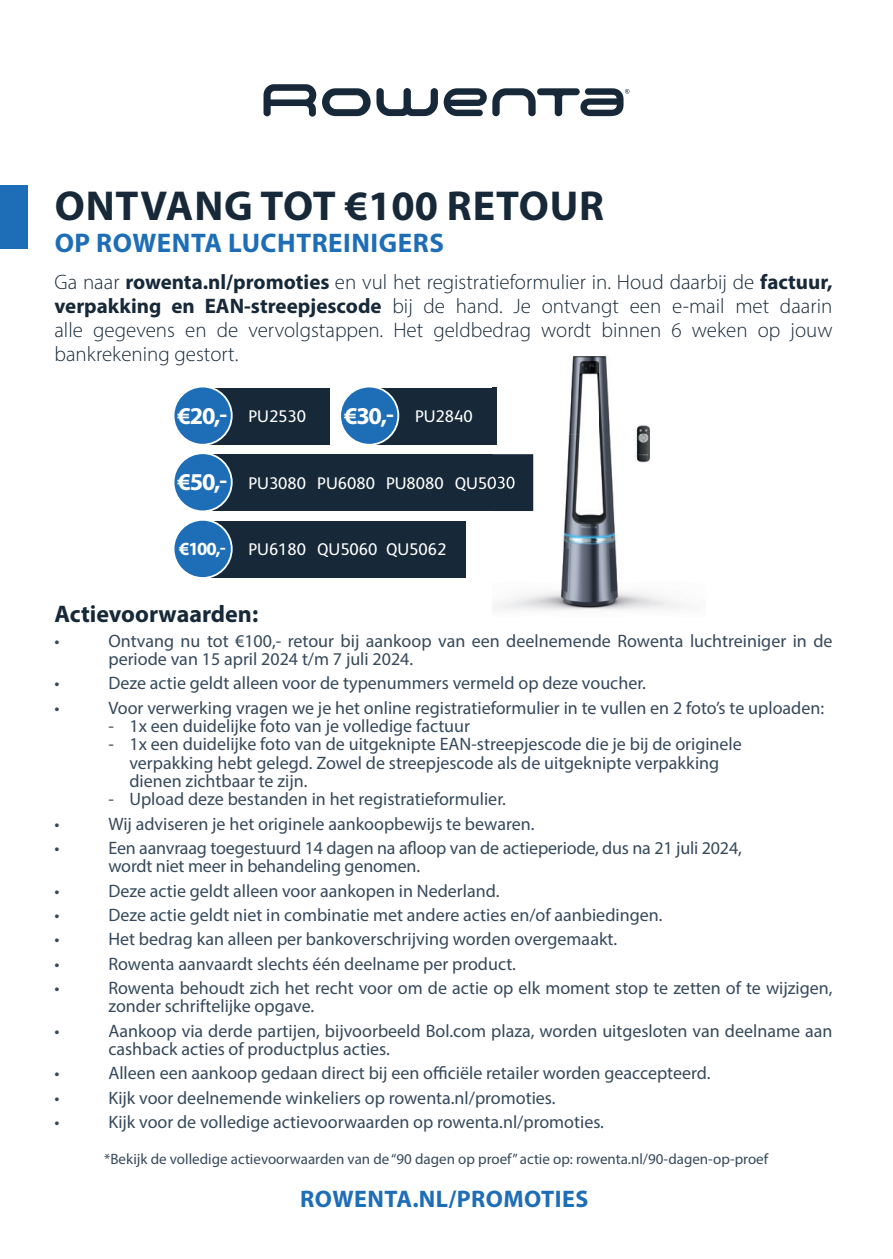
<style>
.page{position:relative;width:893px;height:1259px;background:#fff}
.page>*{position:absolute;margin:0;border:0;box-sizing:border-box;transform-origin:0 0}
.t1{font:700 42px "Myriad Pro";letter-spacing:.02em;color:#172938}
.t2{font:700 27px "Myriad Pro";letter-spacing:.02em;color:#1e6eb7}
.t3{font:700 24px "Myriad Pro";letter-spacing:.02em;color:#1e6eb7}
.t4{font:700 24px "Myriad Pro";color:#172938}
.t5{font:300 21px/24px "Myriad Pro";color:#172938;text-align:justify}
.t6{font:18px/18.3px "Myriad Pro";color:#36495b}
.t7{font:16.8px "FS Albert";color:#fff}
.t8{font:15px "Myriad Pro";color:#36495b}
.s1{font-weight:700}
.s2{font-family:"Myriad Pro";font-weight:700;font-size:24.3px}
.s3{font-family:"Myriad Pro";font-weight:700;font-size:18.6px}
</style>
<div class="page">
<svg style="left:264px;top:84px;width:52px;height:33px"></svg>
<svg style="left:322px;top:88px;width:116px;height:28px"></svg>
<svg style="left:444px;top:88px;width:185px;height:28px"></svg>
<div style="left:0;top:185px;width:28px;height:64px;background:#1e6eb7"></div>
<div style="left:203px;top:454px;width:330px;height:57px;background:#172938"></div>
<div style="left:174px;top:453px;width:58px;height:58px;background:#1e6eb7;border-radius:50%"></div>
<div style="left:173px;top:452px;width:60px;height:60px;border:2px solid #fff;border-radius:50%"></div>
<div style="left:203px;top:388px;width:126px;height:56px;background:#172938"></div>
<div style="left:174px;top:386px;width:58px;height:59px;background:#1e6eb7;border-radius:50%"></div>
<div style="left:173px;top:386px;width:60px;height:60px;border:2px solid #fff;border-radius:50%"></div>
<div style="left:369px;top:388px;width:127px;height:56px;background:#172938"></div>
<div style="left:340px;top:386px;width:58px;height:59px;background:#1e6eb7;border-radius:50%"></div>
<div style="left:339px;top:386px;width:60px;height:60px;border:2px solid #fff;border-radius:50%"></div>
<div style="left:203px;top:521px;width:263px;height:56px;background:#172938"></div>
<div style="left:174px;top:520px;width:58px;height:58px;background:#1e6eb7;border-radius:50%"></div>
<div style="left:173px;top:519px;width:60px;height:60px;border:2px solid #fff;border-radius:50%"></div>
<img style="left:493px;top:356px;width:193px;height:254px">
<img style="left:493px;top:454px;width:40px;height:57px">
<img style="left:493px;top:477px;width:21px;height:13px">
<img style="left:493px;top:388px;width:3px;height:56px">
<h1 class="t1" style="left:55px;top:178px;width:551px">ONTVANG TOT €100 RETOUR</h1>
<h2 class="t2" style="left:55px;top:225px;width:391px">OP ROWENTA LUCHTREINIGERS</h2>
<p class="t5" style="left:54px;top:270px;width:780px">Ga naar <span class="s1">rowenta.nl/promoties</span> en vul het registratieformulier in. Houd daarbij de <span class="s1">factuur, verpakking en EAN-streepjescode</span> bij de hand. Je ontvangt een e-mail met daarin alle gegevens en de vervolgstappen. Het geldbedrag wordt binnen 6 weken op jouw bankrekening gestort.</p>
<p class="t7" style="left:178px;top:406px;width:130px"><span class="s2">€20,-</span> PU2530</p>
<p class="t7" style="left:344px;top:406px;width:130px"><span class="s2">€30,-</span> PU2840</p>
<p class="t7" style="left:178px;top:473px;width:339px"><span class="s2">€50,-</span> PU3080 PU6080 PU8080 QU5030</p>
<p class="t7" style="left:179px;top:540px;width:269px"><span class="s3">€100,-</span> PU6180 QU5060 QU5062</p>
<h3 class="t4" style="left:54px;top:598px;width:205px">Actievoorwaarden:</h3>
<p class="t6" style="left:54px;top:631px;width:7px">•</p>
<p class="t6" style="left:108px;top:631px;width:726px">Ontvang nu tot €100,- retour bij aankoop van een deelnemende Rowenta luchtreiniger in de periode van 15 april 2024 t/m 7 juli 2024.</p>
<p class="t6" style="left:54px;top:674px;width:7px">•</p>
<p class="t6" style="left:108px;top:674px;width:539px">Deze actie geldt alleen voor de typenummers vermeld op deze voucher.</p>
<p class="t6" style="left:54px;top:698px;width:7px">•</p>
<p class="t6" style="left:108px;top:698px;width:717px">Voor verwerking vragen we je het online registratieformulier in te vullen en 2 foto’s te uploaden:</p>
<p class="t6" style="left:108px;top:716px;width:363px">- 1x een duidelijke foto van je volledige factuur</p>
<p class="t6" style="left:129px;top:735px;width:614px;text-indent:-21px">- 1x een duidelijke foto van de uitgeknipte EAN-streepjescode die je bij de originele verpakking hebt gelegd. Zowel de streepjescode als de uitgeknipte verpakking dienen zichtbaar te zijn.</p>
<p class="t6" style="left:108px;top:790px;width:399px">- Upload deze bestanden in het registratieformulier.</p>
<p class="t6" style="left:54px;top:814px;width:7px">•</p>
<p class="t6" style="left:108px;top:814px;width:428px">Wij adviseren je het originele aankoopbewijs te bewaren.</p>
<p class="t6" style="left:54px;top:838px;width:7px">•</p>
<p class="t6" style="left:108px;top:838px;width:635px">Een aanvraag toegestuurd 14 dagen na afloop van de actieperiode, dus na 21 juli 2024, wordt niet meer in behandeling genomen.</p>
<p class="t6" style="left:54px;top:881px;width:7px">•</p>
<p class="t6" style="left:108px;top:881px;width:393px">Deze actie geldt alleen voor aankopen in Nederland.</p>
<p class="t6" style="left:54px;top:905px;width:7px">•</p>
<p class="t6" style="left:108px;top:905px;width:556px">Deze actie geldt niet in combinatie met andere acties en/of aanbiedingen.</p>
<p class="t6" style="left:54px;top:930px;width:7px">•</p>
<p class="t6" style="left:108px;top:930px;width:510px">Het bedrag kan alleen per bankoverschrijving worden overgemaakt.</p>
<p class="t6" style="left:54px;top:954px;width:7px">•</p>
<p class="t6" style="left:108px;top:954px;width:409px">Rowenta aanvaardt slechts één deelname per product.</p>
<p class="t6" style="left:54px;top:978px;width:7px">•</p>
<p class="t6" style="left:108px;top:978px;width:726px">Rowenta behoudt zich het recht voor om de actie op elk moment stop te zetten of te wijzigen, zonder schriftelijke opgave.</p>
<p class="t6" style="left:54px;top:1021px;width:7px">•</p>
<p class="t6" style="left:108px;top:1021px;width:725px">Aankoop via derde partijen, bijvoorbeeld Bol.com plaza, worden uitgesloten van deelname aan cashback acties of productplus acties.</p>
<p class="t6" style="left:54px;top:1063px;width:7px">•</p>
<p class="t6" style="left:108px;top:1063px;width:604px">Alleen een aankoop gedaan direct bij een officiële retailer worden geaccepteerd.</p>
<p class="t6" style="left:54px;top:1088px;width:7px">•</p>
<p class="t6" style="left:108px;top:1088px;width:449px">Kijk voor deelnemende winkeliers op rowenta.nl/promoties.</p>
<p class="t6" style="left:54px;top:1112px;width:7px">•</p>
<p class="t6" style="left:108px;top:1112px;width:497px">Kijk voor de volledige actievoorwaarden op rowenta.nl/promoties.</p>
<p class="t8" style="left:104px;top:1150px;width:665px">*Bekijk de volledige actievoorwaarden van de “90 dagen op proef” actie op: rowenta.nl/90-dagen-op-proef</p>
<h3 class="t3" style="left:300px;top:1183px;width:290px">ROWENTA.NL/PROMOTIES</h3>
</div>
